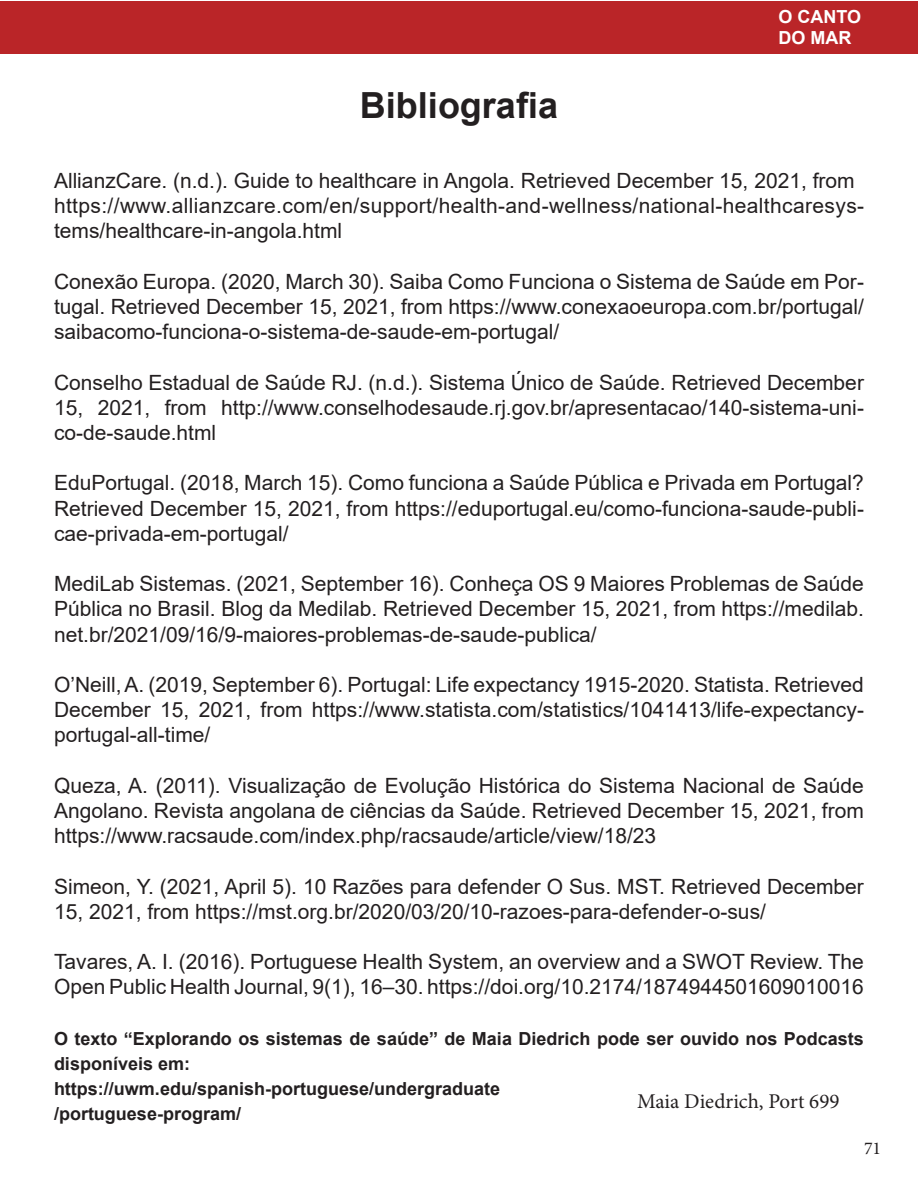
<style>
.page{position:relative;width:918px;height:1188px;background:#fff}
.page>*{position:absolute;margin:0;border:0;box-sizing:border-box;transform-origin:0 0}
.t1{font:700 36px "Arial";color:#231f20}
.t2{font:21px/25.2px "Arial";color:#231f20;text-align:justify}
.t3{font:21px "Minion Pro";color:#231f20}
.t4{font:700 18px/25.2px "Arial";color:#231f20}
.t5{font:700 18px/21px "Arial";color:#fff}
.t6{font:18px "Minion Pro";color:#231f20}
</style>
<div class="page">
<div style="left:0;top:1px;width:918px;height:52px;background:#ba2528"></div>
<h1 class="t1" style="left:360px;top:80px;width:200px">Bibliografia</h1>
<p class="t5" style="left:778px;top:6px;width:84px">O CANTO<br>DO MAR</p>
<p class="t2" style="left:54px;top:168px;width:811px;text-align:left">AllianzCare. (n.d.). Guide to healthcare in Angola. Retrieved December 15, 2021, from https://www.allianzcare.com/en/support/health-and-wellness/national-healthcaresys&shy;tems/healthcare-in-angola.html</p>
<p class="t2" style="left:54px;top:269px;width:811px">Conexão Europa. (2020, March 30). Saiba Como Funciona o Sistema de Saúde em Por&shy;tugal. Retrieved December 15, 2021, from https://www.conexaoeuropa.com.br/portugal/ saibacomo-funciona-o-sistema-de-saude-em-portugal/</p>
<p class="t2" style="left:54px;top:369px;width:812px">Conselho Estadual de Saúde RJ. (n.d.). Sistema Único de Saúde. Retrieved December 15, 2021, from http://www.conselhodesaude.rj.gov.br/apresentacao/140-sistema-uni&shy;co-de-saude.html</p>
<p class="t2" style="left:54px;top:470px;width:811px">EduPortugal. (2018, March 15). Como funciona a Saúde Pública e Privada em Portugal?<br>Retrieved December 15, 2021, from https://eduportugal.eu/como-funciona-saude-publi&shy;cae-privada-em-portugal/</p>
<p class="t2" style="left:54px;top:571px;width:812px">MediLab Sistemas. (2021, September 16). Conheça OS 9 Maiores Problemas de Saúde Pública no Brasil. Blog da Medilab. Retrieved December 15, 2021, from https://medilab. net.br/2021/09/16/9-maiores-problemas-de-saude-publica/</p>
<p class="t2" style="left:54px;top:672px;width:811px">O’Neill, A. (2019, September 6). Portugal: Life expectancy 1915-2020. Statista. Retrieved December 15, 2021, from https://www.statista.com/statistics/1041413/life-expectancy&shy;portugal-all-time/</p>
<p class="t2" style="left:54px;top:773px;width:811px">Queza, A. (2011). Visualização de Evolução Histórica do Sistema Nacional de Saúde Angolano. Revista angolana de ciências da Saúde. Retrieved December 15, 2021, from https://www.racsaude.com/index.php/racsaude/article/view/18/23</p>
<p class="t2" style="left:54px;top:873px;width:811px">Simeon, Y. (2021, April 5). 10 Razões para defender O Sus. MST. Retrieved December<br>15, 2021, from https://mst.org.br/2020/03/20/10-razoes-para-defender-o-sus/</p>
<p class="t2" style="left:54px;top:949px;width:811px">Tavares, A. I. (2016). Portuguese Health System, an overview and a SWOT Review. The<br>Open Public Health Journal, 9(1), 16–30. https://doi.org/10.2174/1874944501609010016</p>
<p class="t4" style="left:54px;top:1026px;width:811px">O texto “Explorando os sistemas de saúde” de Maia Diedrich pode ser ouvido nos Podcasts disponíveis em:<br>https://uwm.edu/spanish-portuguese/undergraduate<br>/portuguese-program/</p>
<p class="t3" style="left:637px;top:1087px;width:204px">Maia Diedrich, Port 699</p>
<p class="t6" style="left:864px;top:1136px;width:19px">71</p>
</div>
